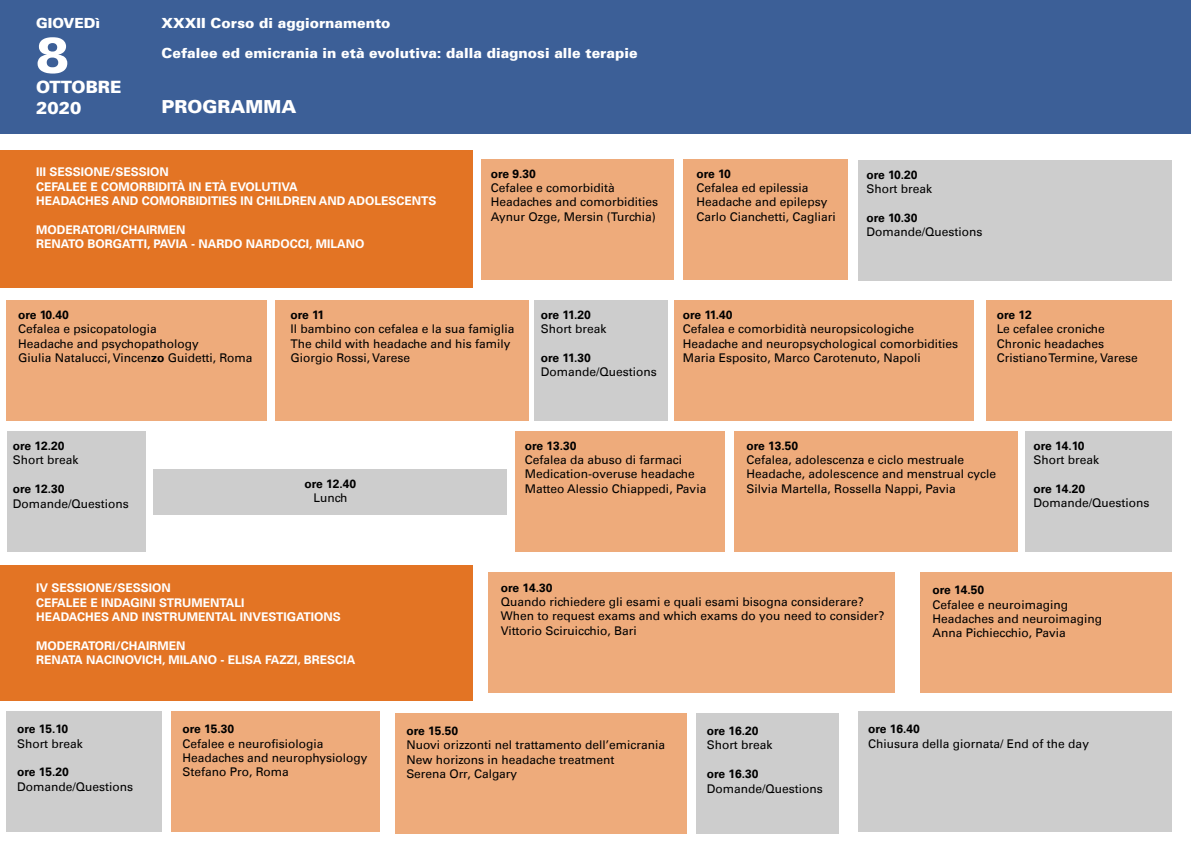
<style>
.page{position:relative;width:1191px;height:842px;background:#fff}
.page>*{position:absolute;margin:0;border:0;box-sizing:border-box;transform-origin:0 0}
.t1{font:900 50px "Univers LT Std";color:#fff}
.t2{font:900 18px "Univers LT Std";color:#fff}
.t3{font:900 17px/20.4px "Univers LT Std";color:#fff}
.t4{font:900 14px/30px "Univers LT Std";color:#fff}
.t5{font:12px/14.4px "Univers LT Std";color:#000}
.t6{font:700 12px/14.4px "Univers LT Std";color:#fff}
.t7{font:700 12px "Univers LT Std";color:#000}
.s1{font-weight:700}
</style>
<div class="page">
<div style="left:0;top:150px;width:472px;height:138px;background:#e37424"></div>
<div style="left:481px;top:160px;width:193px;height:120px;background:#eeab7b"></div>
<div style="left:515px;top:432px;width:209px;height:120px;background:#eeab7b"></div>
<div style="left:858px;top:161px;width:313px;height:120px;background:#cdcdcd"></div>
<div style="left:1025px;top:432px;width:146px;height:120px;background:#cdcdcd"></div>
<div style="left:684px;top:160px;width:164px;height:120px;background:#eeab7b"></div>
<div style="left:734px;top:432px;width:283px;height:120px;background:#eeab7b"></div>
<div style="left:7px;top:300px;width:260px;height:121px;background:#eeab7b"></div>
<div style="left:275px;top:300px;width:254px;height:121px;background:#eeab7b"></div>
<div style="left:534px;top:300px;width:134px;height:121px;background:#cdcdcd"></div>
<div style="left:675px;top:300px;width:299px;height:121px;background:#eeab7b"></div>
<div style="left:986px;top:300px;width:185px;height:121px;background:#eeab7b"></div>
<div style="left:7px;top:432px;width:138px;height:120px;background:#cdcdcd"></div>
<div style="left:488px;top:572px;width:406px;height:121px;background:#eeab7b"></div>
<div style="left:920px;top:572px;width:251px;height:121px;background:#eeab7b"></div>
<div style="left:7px;top:711px;width:155px;height:121px;background:#cdcdcd"></div>
<div style="left:171px;top:711px;width:209px;height:121px;background:#eeab7b"></div>
<div style="left:696px;top:713px;width:143px;height:120px;background:#cdcdcd"></div>
<div style="left:858px;top:711px;width:313px;height:121px;background:#cdcdcd"></div>
<div style="left:395px;top:713px;width:291px;height:120px;background:#eeab7b"></div>
<div style="left:154px;top:469px;width:353px;height:46px;background:#cdcdcd"></div>
<div style="left:0;top:565px;width:472px;height:135px;background:#e37424"></div>
<div style="left:0;top:0;width:1191px;height:133px;background:#3c5f97"></div>
<p class="t4" style="left:36px;top:8px;width:65px">GIOVEDì</p>
<h1 class="t1" style="left:36px;top:24px;width:35px">8</h1>
<h3 class="t3" style="left:36px;top:77px;width:87px">OTTOBRE<br>2020</h3>
<p class="t4" style="left:162px;top:8px;width:477px">XXXII Corso di aggiornamento<br>Cefalee ed emicrania in età evolutiva: dalla diagnosi alle terapie</p>
<h2 class="t2" style="left:162px;top:95px;width:136px">PROGRAMMA</h2>
<p class="t6" style="left:36px;top:165px;width:402px">III SESSIONE/SESSION<br>CEFALEE E COMORBIDITÀ IN ETÀ EVOLUTIVA<br>HEADACHES AND COMORBIDITIES IN CHILDREN AND ADOLESCENTS</p>
<p class="t6" style="left:36px;top:223px;width:330px">MODERATORI/CHAIRMEN<br>RENATO BORGATTI, PAVIA - NARDO NARDOCCI, MILANO</p>
<p class="t7" style="left:491px;top:166px;width:46px">ORE 9.30</p>
<p class="t5" style="left:491px;top:181px;width:169px">Cefalee e comorbidità<br>Headaches and comorbidities<br>Aynur Ozge, Mersin (Turchia)</p>
<p class="t7" style="left:18px;top:308px;width:52px">ORE 10.40</p>
<p class="t5" style="left:18px;top:322px;width:236px">Cefalea e psicopatologia<br>Headache and psychopathology<br>Giulia Natalucci, Vincen<span class="s1">ZO</span> Guidetti, Roma</p>
<p class="t7" style="left:290px;top:307px;width:35px">ORE 11</p>
<p class="t5" style="left:290px;top:322px;width:226px">Il bambino con cefalea e la sua famiglia<br>The child with headache and his family<br>Giorgio Rossi, Varese</p>
<p class="t7" style="left:541px;top:307px;width:51px">ORE 11.20</p>
<p class="t5" style="left:541px;top:322px;width:67px">Short break</p>
<p class="t7" style="left:541px;top:351px;width:51px">ORE 11.30</p>
<p class="t5" style="left:541px;top:365px;width:118px">Domande/Questions</p>
<p class="t7" style="left:696px;top:166px;width:36px">ORE 10</p>
<p class="t5" style="left:696px;top:181px;width:141px">Cefalea ed epilessia<br>Headache and epilepsy<br>Carlo Cianchetti, Cagliari</p>
<p class="t7" style="left:866px;top:167px;width:52px">ORE 10.20</p>
<p class="t5" style="left:866px;top:182px;width:67px">Short break</p>
<p class="t7" style="left:866px;top:211px;width:52px">ORE 10.30</p>
<p class="t5" style="left:866px;top:225px;width:118px">Domande/Questions</p>
<p class="t7" style="left:682px;top:307px;width:51px">ORE 11.40</p>
<p class="t5" style="left:682px;top:322px;width:277px">Cefalea e comorbidità neuropsicologiche<br>Headache and neuropsychological comorbidities<br>Maria Esposito, Marco Carotenuto, Napoli</p>
<p class="t7" style="left:996px;top:307px;width:36px">ORE 12</p>
<p class="t5" style="left:996px;top:322px;width:143px">Le cefalee croniche<br>Chronic headaches<br>Cristiano Termine, Varese</p>
<p class="t7" style="left:13px;top:439px;width:53px">ORE 12.20</p>
<p class="t5" style="left:13px;top:453px;width:67px">Short break</p>
<p class="t7" style="left:13px;top:482px;width:53px">ORE 12.30</p>
<p class="t5" style="left:13px;top:496px;width:118px">Domande/Questions</p>
<p class="t7" style="left:305px;top:476px;width:53px">ORE 12.40</p>
<p class="t5" style="left:313px;top:491px;width:36px">Lunch</p>
<p class="t6" style="left:36px;top:581px;width:306px">IV SESSIONE/SESSION<br>CEFALEE E INDAGINI STRUMENTALI<br>HEADACHES AND INSTRUMENTAL INVESTIGATIONS</p>
<p class="t6" style="left:36px;top:639px;width:321px">MODERATORI/CHAIRMEN<br>RENATA NACINOVICH, MILANO - ELISA FAZZI, BRESCIA</p>
<p class="t7" style="left:17px;top:722px;width:52px">ORE 15.10</p>
<p class="t5" style="left:17px;top:736px;width:67px">Short break</p>
<p class="t7" style="left:17px;top:765px;width:53px">ORE 15.20</p>
<p class="t5" style="left:17px;top:779px;width:118px">Domande/Questions</p>
<p class="t7" style="left:183px;top:722px;width:53px">ORE 15.30</p>
<p class="t5" style="left:183px;top:736px;width:186px">Cefalee e neurofisiologia<br>Headaches and neurophysiology<br>Stefano Pro, Roma</p>
<p class="t7" style="left:525px;top:438px;width:53px">ORE 13.30</p>
<p class="t5" style="left:525px;top:452px;width:183px">Cefalea da abuso di farmaci<br>Medication-overuse headache<br>Matteo Alessio Chiappedi, Pavia</p>
<p class="t7" style="left:746px;top:438px;width:53px">ORE 13.50</p>
<p class="t5" style="left:746px;top:452px;width:251px">Cefalea, adolescenza e ciclo mestruale<br>Headache, adolescence and menstrual cycle<br>Silvia Martella, Rossella Nappi, Pavia</p>
<p class="t7" style="left:1033px;top:438px;width:52px">ORE 14.10</p>
<p class="t5" style="left:1033px;top:452px;width:67px">Short break</p>
<p class="t7" style="left:1033px;top:481px;width:53px">ORE 14.20</p>
<p class="t5" style="left:1033px;top:496px;width:118px">Domande/Questions</p>
<p class="t7" style="left:501px;top:580px;width:53px">ORE 14.30</p>
<p class="t5" style="left:501px;top:595px;width:385px">Quando richiedere gli esami e quali esami bisogna considerare?<br>When to request exams and which exams do you need to consider?<br>Vittorio Sciruicchio, Bari</p>
<p class="t7" style="left:932px;top:583px;width:53px">ORE 14.50</p>
<p class="t5" style="left:932px;top:597px;width:171px">Cefalee e neuroimaging<br>Headaches and neuroimaging<br>Anna Pichiecchio, Pavia</p>
<p class="t7" style="left:406px;top:724px;width:53px">ORE 15.50</p>
<p class="t5" style="left:406px;top:738px;width:260px">Nuovi orizzonti nel trattamento dell’emicrania<br>New horizons in headache treatment<br>Serena Orr, Calgary</p>
<p class="t7" style="left:707px;top:724px;width:53px">ORE 16.20</p>
<p class="t5" style="left:707px;top:738px;width:67px">Short break</p>
<p class="t7" style="left:707px;top:767px;width:53px">ORE 16.30</p>
<p class="t5" style="left:707px;top:781px;width:118px">Domande/Questions</p>
<p class="t7" style="left:868px;top:722px;width:53px">ORE 16.40</p>
<p class="t5" style="left:868px;top:736px;width:222px">Chiusura della giornata/ End of the day</p>
</div>
